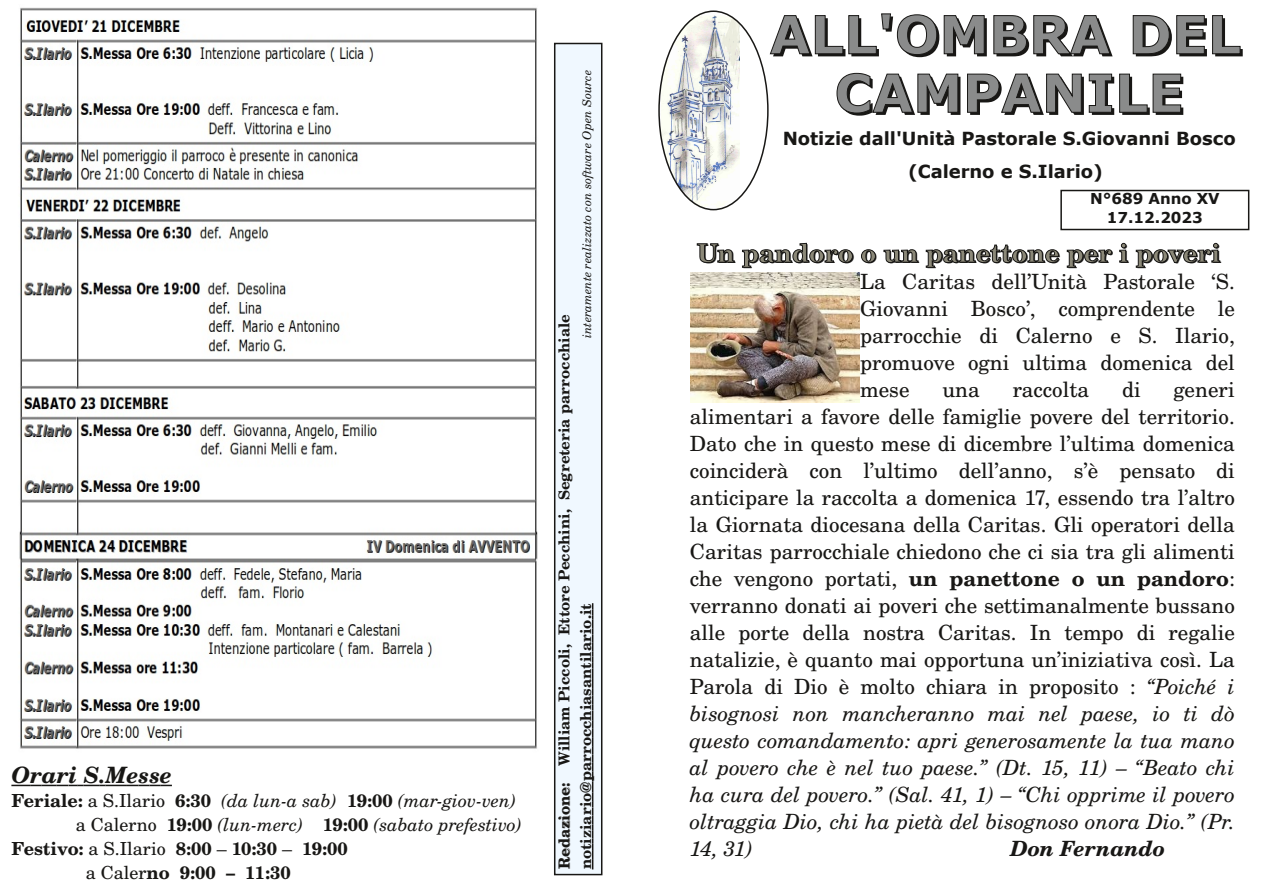
<style>
.page{position:relative;width:1263px;height:893px;background:#fff}
.page>*{position:absolute;margin:0;border:0;box-sizing:border-box;transform-origin:0 0}
.t1{font:700 52.5px/58.5px "Verdana";color:#181715;text-align:center}
.t2{font:700 25.5px "Century Sch L";color:#181715}
.t3{font:italic 700 22.5px "Century Sch L";color:#181715}
.t4{font:21px/27px "Century Sch L Roma";color:#181715;text-align:justify}
.t5{font:italic 21px/27px "Century Sch L";color:#181715;text-align:justify}
.t6{font:700 21px "Century Sch L";color:#181715}
.t7{font:italic 700 21px "Century Sch L";color:#181715}
.t8{font:italic 18px "Century Sch L";color:#181715}
.t9{font:700 18px/33px "Verdana";letter-spacing:-.005em;color:#181715;text-align:center}
.t10{font:700 18px "Century Sch L";color:#181715}
.t11{font:700 15px/21.6px "Century Sch L";color:#181715}
.t12{font:700 15px/18.8px "Verdana";color:#181715;text-align:center}
.t13{font:italic 12px "Century Sch L";color:#181715}
.s1{font-weight:700;font-style:normal}
.s2{font-family:"Century Sch L Roma";font-style:normal}
.s3{font-family:"Century Sch L Roma";font-weight:400}
.s4{color:#8a8b8b}
.s5{font-family:"Century Sch L";font-style:italic}
</style>
<div class="page">
<div style="left:555px;top:43px;width:47px;height:831px;background:#f0f8ff"></div>
<svg style="left:592px;top:603px;width:1px;height:266px"></svg>
<div style="left:554px;top:43px;width:48px;height:832px;border:2px solid #181715"></div>
<div style="left:1060px;top:190px;width:189px;height:40px;border:2px solid #181715"></div>
<svg style="left:11px;top:785px;width:161px;height:1px"></svg>
<img style="left:659px;top:13px;width:80px;height:197px">
<img style="left:19px;top:7px;width:519px;height:742px">
<img style="left:691px;top:273px;width:169px;height:130px">
<p class="t3" style="left:11px;top:767px;width:162px">Orari S.Messe</p>
<p class="t8" style="left:11px;top:794px;width:506px"><span class="s1">Feriale:</span> <span class="s2">a S.Ilario</span> <span class="s1">6:30</span> (da lun-a sab) <span class="s1">19:00</span> (mar-giov-ven)</p>
<p class="t8" style="left:76px;top:818px;width:448px"><span class="s2">a Calerno</span> <span class="s1">19:00</span> (lun-merc) <span class="s1">19:00</span> (sabato prefestivo)</p>
<p class="t10" style="left:11px;top:842px;width:338px">Festivo: <span class="s3">a S.Ilario</span> 8:00 <span class="s3">–</span> 10:30 <span class="s3">–</span> 19:00</p>
<p class="t10" style="left:86px;top:866px;width:207px"><span class="s3">a Caler</span>no 9:00 – 11:30</p>
<p class="t13" style="left:582px;top:338px;width:269px;rotate:-90deg">interamente realizzato con software Open Source</p>
<p class="t11" style="left:555px;top:869px;width:557px;rotate:-90deg"><span class="s4">Redazione:</span> William Piccoli, Ettore Pecchini, Segreteria parrocchiale notiziario@parrocchiasantilario.it</p>
<h1 class="t1" style="left:772px;top:6px;width:473px">ALL'OMBRA DEL<br>CAMPANILE</h1>
<p class="t9" style="left:783px;top:122px;width:454px">Notizie dall'Unità Pastorale S.Giovanni Bosco (Calerno e S.Ilario)</p>
<p class="t12" style="left:1090px;top:189px;width:131px">N°689 Anno XV<br>17.12.2023</p>
<p class="t2" style="left:698px;top:245px;width:525px">Un pandoro o un panettone per i poveri</p>
<p class="t4" style="left:860px;top:270px;width:376px">La Caritas dell’Unità Pastorale ‘S.<br>Giovanni Bosco’, comprendente le parrocchie di Calerno e S. Ilario, promuove ogni ultima domenica del mese</p>
<p class="t4" style="left:942px;top:378px;width:39px">una</p>
<p class="t4" style="left:1013px;top:378px;width:78px">raccolta</p>
<p class="t4" style="left:1122px;top:378px;width:20px">di</p>
<p class="t4" style="left:690px;top:378px;width:546px;text-indent:484px">generi alimentari a favore delle famiglie povere del territorio.<br>Dato che in questo mese di dicembre l’ultima domenica coinciderà con l’ultimo dell’anno, s’è pensato di anticipare la raccolta a domenica 17, essendo tra l’altro la Giornata diocesana della Caritas. Gli operatori della Caritas parrocchiale chiedono che ci sia tra gli alimenti</p>
<p class="t6" style="left:690px;top:571px;width:546px"><span class="s3">che vengono portati,</span> un panettone o un pandoro<span class="s3">:</span></p>
<p class="t4" style="left:690px;top:594px;width:546px">verranno donati ai poveri che settimanalmente bussano alle porte della nostra Caritas. In tempo di regalie natalizie, è quanto mai opportuna un’iniziativa così. La Parola di Dio è molto chiara in proposito : <span class="s5">“Poiché i</span></p>
<p class="t5" style="left:690px;top:702px;width:546px">bisognosi non mancheranno mai nel paese, io ti dò questo comandamento: apri generosamente la tua mano al povero che è nel tuo paese.” (Dt. 15, 11) – “Beato chi ha cura del povero.” (Sal. 41, 1) – “Chi opprime il povero oltraggia Dio, chi ha pietà del bisognoso onora Dio.” (Pr.<br>14, 31)</p>
<p class="t7" style="left:1010px;top:841px;width:156px">Don Fernando</p>
</div>
